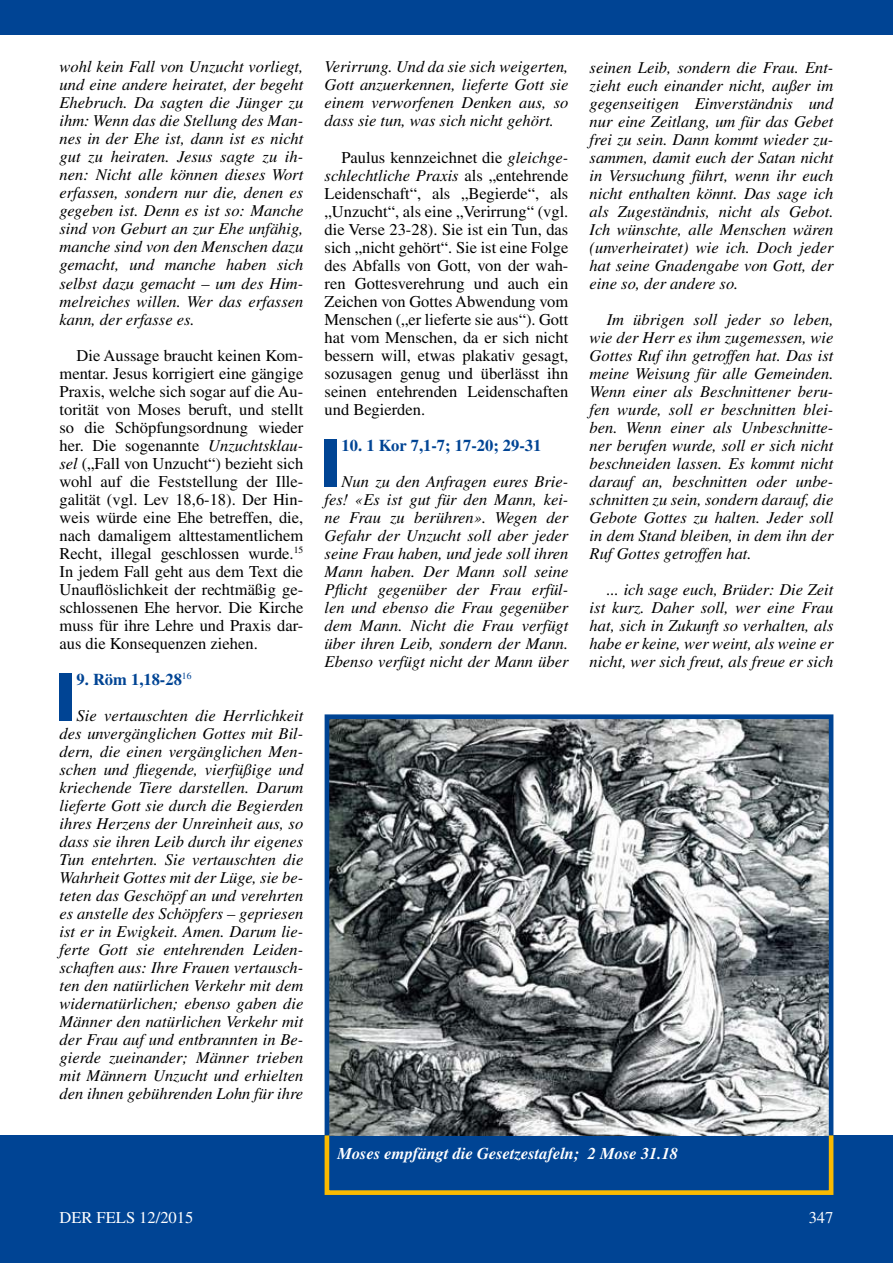
<style>
.page{position:relative;width:893px;height:1263px;background:#fff}
.page>*{position:absolute;margin:0;border:0;box-sizing:border-box;transform-origin:0 0}
.t1{font:italic 16.5px/18px "Times";color:#000;text-align:justify}
.t2{font:16.5px/18px "Times";color:#000;text-align:justify}
.t3{font:italic 700 16.5px "Times";color:#fff}
.t4{font:700 16.5px "Times";color:#004494}
.t5{font:16.5px "Times";color:#fff}
.s1{font-style:italic}
.s2{font-weight:700;font-style:normal;color:#004494}
</style>
<div class="page">
<div style="left:0;top:0;width:893px;height:34px;background:#004494"></div>
<div style="left:0;top:1135px;width:893px;height:128px;background:#004494"></div>
<svg style="left:324px;top:714px;width:510px;height:417px;background:#7a8084"></svg>
<svg style="left:324px;top:1131px;width:510px;height:64px"></svg>
<div style="left:60px;top:673px;width:12px;height:48px;background:#004494"></div>
<div style="left:325px;top:439px;width:12px;height:47px;background:#004494"></div>
<p class="t1" style="left:60px;top:58px;width:245px">wohl kein Fall von Unzucht vorliegt, und eine andere heiratet, der begeht Ehebruch. Da sagten die Jünger zu ihm: Wenn das die Stellung des Man&shy;nes in der Ehe ist, dann ist es nicht gut zu heiraten. Jesus sagte zu ih&shy;nen: Nicht alle können dieses Wort erfassen, sondern nur die, denen es gegeben ist. Denn es ist so: Manche sind von Geburt an zur Ehe unfähig, manche sind von den Menschen dazu gemacht, und manche haben sich selbst dazu gemacht – um des Him&shy;melreiches willen. Wer das erfassen kann, der erfasse es.</p>
<p class="t2" style="left:60px;top:346px;width:245px;text-indent:17px">Die Aussage braucht keinen Kom&shy;mentar. Jesus korrigiert eine gängige Praxis, welche sich sogar auf die Au&shy;torität von Moses beruft, und stellt so die Schöpfungsordnung wieder her. Die sogenannte <span class="s1">Unzuchtsklau&shy;sel</span> („Fall von Unzucht“) bezieht sich wohl auf die Feststellung der Ille&shy;galität (vgl. Lev 18,6-18). Der Hin&shy;weis würde eine Ehe betreffen, die, nach damaligem alttestamentlichem Recht, illegal geschlossen wurde.<sup>15<br></sup>In jedem Fall geht aus dem Text die Unauflöslichkeit der rechtmäßig ge&shy;schlossenen Ehe hervor. Die Kirche muss für ihre Lehre und Praxis dar&shy;aus die Konsequenzen ziehen.</p>
<p class="t1" style="left:77px;top:661px;width:228px;line-height:36px"><span class="s2">9. Röm 1,18-28</span><sup>16<br></sup>Sie vertauschten die Herrlichkeit</p>
<p class="t1" style="left:60px;top:724px;width:245px">des unvergänglichen Gottes mit Bil&shy;dern, die einen vergänglichen Men&shy;schen und fliegende, vierfüßige und kriechende Tiere darstellen. Darum lieferte Gott sie durch die Begierden ihres Herzens der Unreinheit aus, so dass sie ihren Leib durch ihr eigenes Tun entehrten. Sie vertauschten die Wahrheit Gottes mit der Lüge, sie be&shy;teten das Geschöpf an und verehrten es anstelle des Schöpfers – gepriesen ist er in Ewigkeit. Amen. Darum lie&shy;ferte Gott sie entehrenden Leiden&shy;schaften aus: Ihre Frauen vertausch&shy;ten den natürlichen Verkehr mit dem widernatürlichen; ebenso gaben die Männer den natürlichen Verkehr mit der Frau auf und entbrannten in Be&shy;gierde zueinander; Männer trieben mit Männern Unzucht und erhielten den ihnen gebührenden Lohn für ihre</p>
<p class="t1" style="left:325px;top:58px;width:245px">Verirrung. Und da sie sich weigerten, Gott anzuerkennen, lieferte Gott sie einem verworfenen Denken aus, so dass sie tun, was sich nicht gehört.</p>
<p class="t2" style="left:325px;top:148px;width:245px;text-indent:17px">Paulus kennzeichnet die <span class="s1">gleichge&shy;schlechtliche Praxis</span> als „entehrende Leidenschaft“, als „Begierde“, als „Unzucht“, als eine „Verirrung“ (vgl. die Verse 23-28). Sie ist ein Tun, das sich „nicht gehört“. Sie ist eine Folge des Abfalls von Gott, von der wah&shy;ren Gottesverehrung und auch ein Zeichen von Gottes Abwendung vom Menschen („er lieferte sie aus“). Gott hat vom Menschen, da er sich nicht bessern will, etwas plakativ gesagt, sozusagen genug und überlässt ihn seinen entehrenden Leidenschaften und Begierden.</p>
<p class="t4" style="left:342px;top:435px;width:201px">10. 1 Kor 7,1-7; 17-20; 29-31</p>
<p class="t1" style="left:325px;top:472px;width:245px;text-indent:17px">Nun zu den Anfragen eures Brie&shy;fes! «Es ist gut für den Mann, kei&shy;ne Frau zu berühren». Wegen der Gefahr der Unzucht soll aber jeder seine Frau haben, und jede soll ihren Mann haben. Der Mann soll seine Pflicht gegenüber der Frau erfül&shy;len und ebenso die Frau gegenüber dem Mann. Nicht die Frau verfügt über ihren Leib, sondern der Mann.<br>Ebenso verfügt nicht der Mann über</p>
<p class="t1" style="left:590px;top:58px;width:245px">seinen Leib, sondern die Frau. Ent&shy;zieht euch einander nicht, außer im gegenseitigen Einverständnis und nur eine Zeitlang, um für das Gebet frei zu sein. Dann kommt wieder zu&shy;sammen, damit euch der Satan nicht in Versuchung führt, wenn ihr euch nicht enthalten könnt. Das sage ich als Zugeständnis, nicht als Gebot.<br>Ich wünschte, alle Menschen wären (unverheiratet) wie ich. Doch jeder hat seine Gnadengabe von Gott, der eine so, der andere so.</p>
<p class="t1" style="left:590px;top:310px;width:245px;text-indent:17px">Im übrigen soll jeder so leben, wie der Herr es ihm zugemessen, wie Gottes Ruf ihn getroffen hat. Das ist meine Weisung für alle Gemeinden.<br>Wenn einer als Beschnittener beru&shy;fen wurde, soll er beschnitten blei&shy;ben. Wenn einer als Unbeschnitte&shy;ner berufen wurde, soll er sich nicht beschneiden lassen. Es kommt nicht darauf an, beschnitten oder unbe&shy;schnitten zu sein, sondern darauf, die Gebote Gottes zu halten. Jeder soll in dem Stand bleiben, in dem ihn der Ruf Gottes getroffen hat.</p>
<p class="t1" style="left:590px;top:580px;width:245px;text-indent:17px">... ich sage euch, Brüder: Die Zeit ist kurz. Daher soll, wer eine Frau hat, sich in Zukunft so verhalten, als habe er keine, wer weint, als weine er nicht, wer sich freut, als freue er sich</p>
<p class="t3" style="left:337px;top:1144px;width:342px">Moses empfängt die Gesetzestafeln; 2 Mose 31.18</p>
<p class="t5" style="left:60px;top:1208px;width:135px">DER FELS 12/2015</p>
<p class="t5" style="left:809px;top:1208px;width:26px">347</p>
</div>
